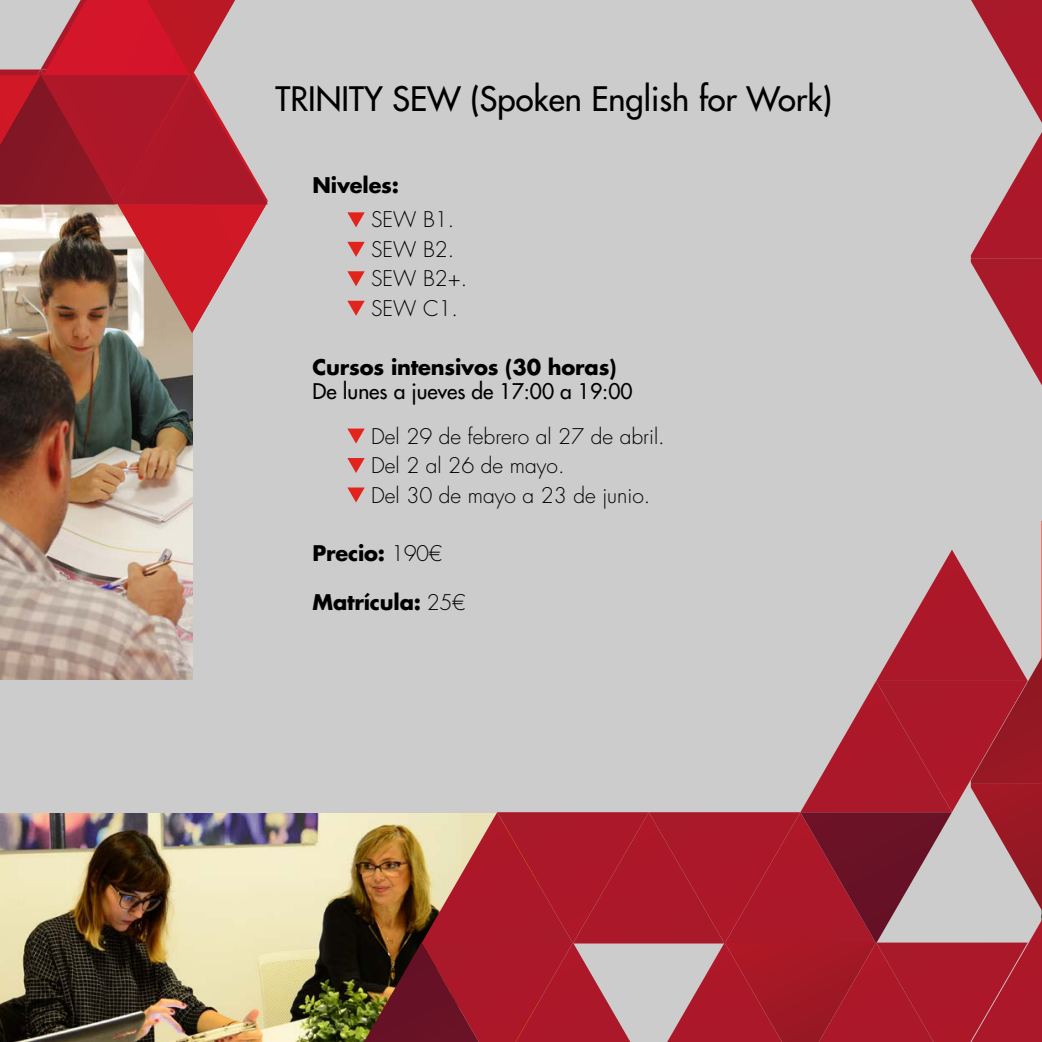
<style>
.page{position:relative;width:1042px;height:1042px;background:#ccc}
.page>*{position:absolute;margin:0;border:0;box-sizing:border-box;transform-origin:0 0}
.t1{font:32.9px "Futura LT";color:#000}
.t2{font:300 21px/29.4px "Futura LT";color:#000}
.t3{font:700 21px "Futura LT";letter-spacing:-.01em;color:#000}
.t4{font:21px "Futura LT";color:#000}
.s1{font-weight:300}
</style>
<div class="page">
<svg style="left:347px;top:212px;width:18px;height:15px"></svg>
<svg style="left:347px;top:242px;width:18px;height:15px"></svg>
<svg style="left:347px;top:271px;width:18px;height:15px"></svg>
<svg style="left:347px;top:301px;width:18px;height:15px"></svg>
<svg style="left:347px;top:428px;width:18px;height:15px"></svg>
<svg style="left:347px;top:458px;width:18px;height:15px"></svg>
<svg style="left:347px;top:487px;width:18px;height:15px"></svg>
<img style="left:1041px;top:521px;width:1px;height:29px">
<svg style="left:971px;top:132px;width:71px;height:253px"></svg>
<svg style="left:971px;top:0;width:71px;height:123px"></svg>
<img style="left:0;top:814px;width:364px;height:228px">
<img style="left:0;top:333px;width:192px;height:347px">
<svg style="left:364px;top:550px;width:678px;height:492px"></svg>
<svg style="left:0;top:0;width:268px;height:333px"></svg>
<h1 class="t1" style="left:275px;top:78px;width:558px">TRINITY SEW (Spoken English for Work)</h1>
<p class="t3" style="left:313px;top:171px;width:88px">Niveles:</p>
<p class="t2" style="left:371px;top:206px;width:98px">SEW B1.<br>SEW B2.<br>SEW B2+.<br>SEW C1.</p>
<p class="t3" style="left:313px;top:353px;width:305px">Cursos intensivos (30 horas)</p>
<p class="t4" style="left:313px;top:378px;width:321px">De lunes a jueves de 17:00 a 19:00</p>
<p class="t2" style="left:371px;top:422px;width:295px">Del 29 de febrero al 27 de abril.<br>Del 2 al 26 de mayo.<br>Del 30 de mayo a 23 de junio.</p>
<p class="t3" style="left:313px;top:539px;width:131px">Precio: <span class="s1">190€</span></p>
<p class="t3" style="left:313px;top:588px;width:154px">Matrícula: <span class="s1">25€</span></p>
</div>
